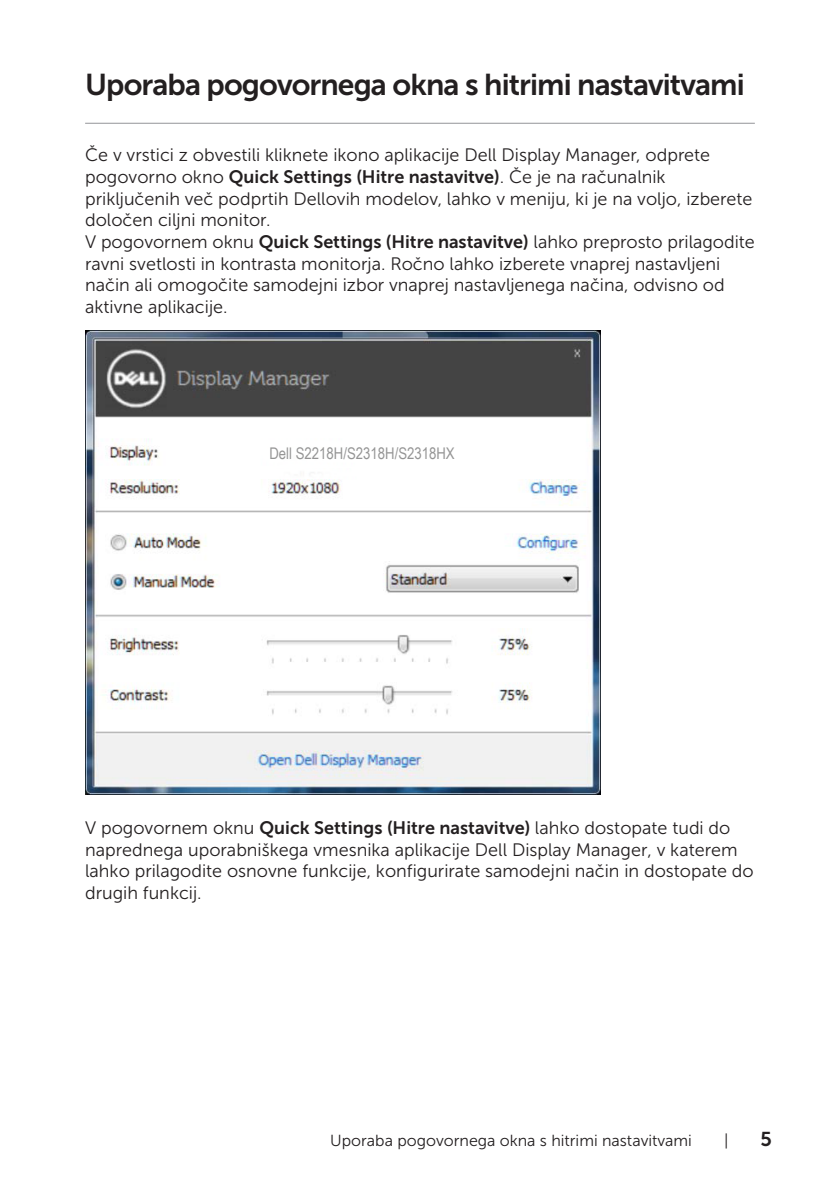
<style>
.page{position:relative;width:840px;height:1191px;background:#fff}
.page>*{position:absolute;margin:0;border:0;box-sizing:border-box;transform-origin:0 0}
.Contents{font:30px "Museo Sans For Dell 700";letter-spacing:-.03em;color:#231f20}
.t1{font:20px "Museo Sans For Dell 700";color:#231f20}
.text{font:18px/21.6px "Museo Sans For Dell 300";color:#231f20}
.t2{font:16px "Museo Sans For Dell 300";color:#231f20}
.t3{font:16px "Arial Narrow";color:#959595}
.s1{font-family:"Museo Sans For Dell 700"}
</style>
<div class="page">
<hr style="left:85px;top:123px;width:669px;height:1px;background:#939598">
<img style="left:85px;top:330px;width:515px;height:464px">
<p class="Contents" style="left:85px;top:68px;width:660px">Uporaba pogovornega okna s hitrimi nastavitvami</p>
<p class="text" style="left:85px;top:145px;width:668px">Če v vrstici z obvestili kliknete ikono aplikacije Dell Display Manager, odprete pogovorno okno <span class="s1">Quick Settings (Hitre nastavitve)</span>. Če je na računalnik priključenih več podprtih Dellovih modelov, lahko v meniju, ki je na voljo, izberete določen ciljni monitor.</p>
<p class="text" style="left:85px;top:231px;width:670px">V pogovornem oknu <span class="s1">Quick Settings (Hitre nastavitve)</span> lahko preprosto prilagodite ravni svetlosti in kontrasta monitorja. Ročno lahko izberete vnaprej nastavljeni način ali omogočite samodejni izbor vnaprej nastavljenega načina, odvisno od aktivne aplikacije.</p>
<p class="t3" style="left:269px;top:442px;width:187px">Dell S2218H/S2318H/S2318HX</p>
<p class="text" style="left:85px;top:817px;width:669px">V pogovornem oknu <span class="s1">Quick Settings (Hitre nastavitve)</span> lahko dostopate tudi do naprednega uporabniškega vmesnika aplikacije Dell Display Manager, v katerem lahko prilagodite osnovne funkcije, konfigurirate samodejni način in dostopate do drugih funkcij.</p>
<p class="t2" style="left:330px;top:1131px;width:363px">Uporaba pogovornega okna s hitrimi nastavitvami</p>
<p class="t2" style="left:723px;top:1131px;width:6px">|</p>
<p class="t1" style="left:760px;top:1127px;width:13px">5</p>
</div>
